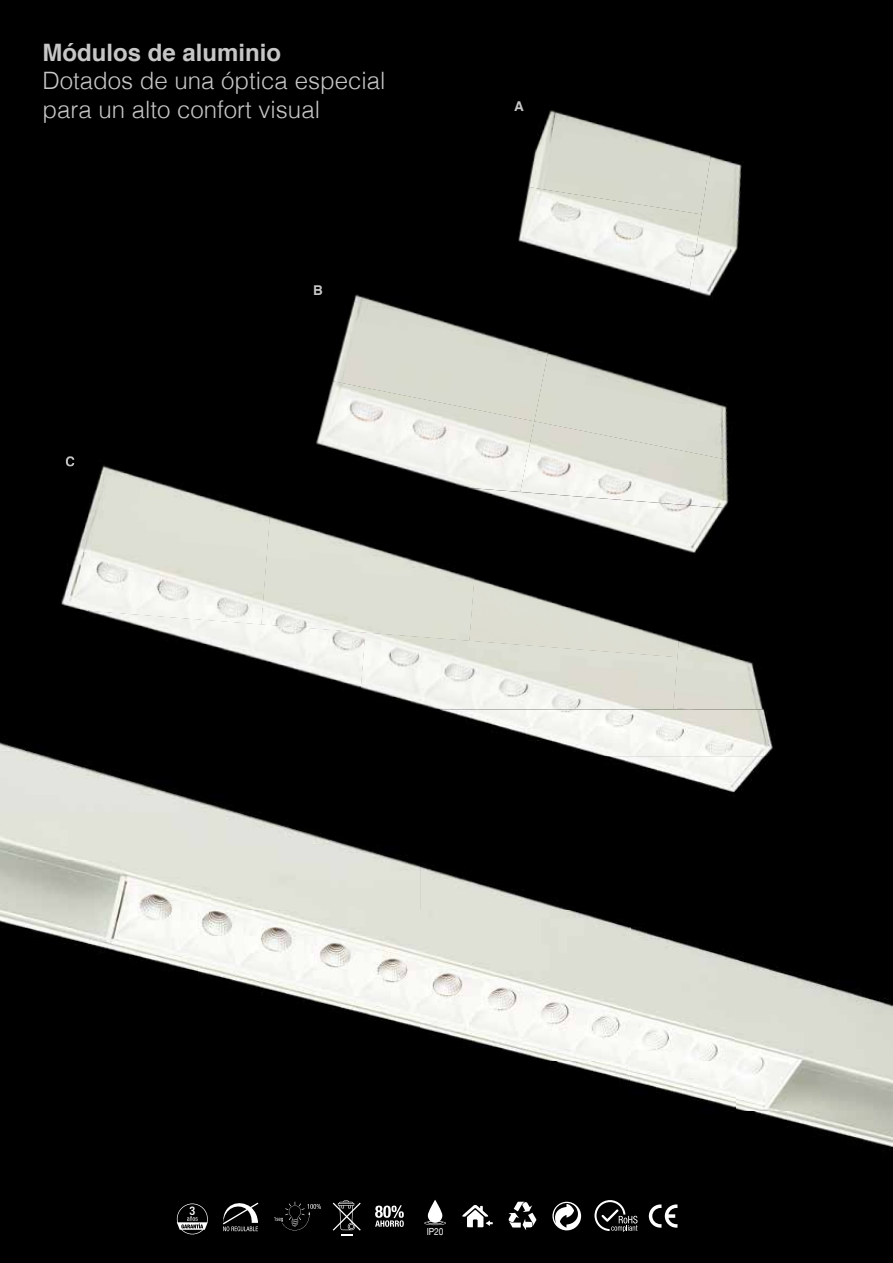
<style>
.page{position:relative;width:893px;height:1263px;background:#000}
.page>*{position:absolute;margin:0;border:0;box-sizing:border-box;transform-origin:0 0}
.t1{font:300 24px/28.8px "Helvetica";color:#c6c6c6}
.t2{font:700 24px "Helvetica";color:#c6c6c6}
.t3{font:700 13.5px "Helvetica";color:#c6c6c6}
.t4{font:500 condensed 12px "Helvetica Neue LT";color:#fff}
.t5{font:9.75px "Helvetica Neue LT";color:#fff;scale:.85 1}
</style>
<div class="page">
<img style="left:0;top:742px;width:210px;height:493px">
<img style="left:736px;top:958px;width:157px;height:189px">
<img style="left:210px;top:804px;width:210px;height:400px">
<img style="left:420px;top:866px;width:210px;height:336px">
<img style="left:630px;top:927px;width:106px;height:304px">
<img style="left:61px;top:459px;width:200px;height:149px">
<img style="left:261px;top:513px;width:208px;height:119px">
<img style="left:469px;top:576px;width:183px;height:56px">
<img style="left:678px;top:640px;width:85px;height:69px">
<img style="left:74px;top:608px;width:291px;height:80px">
<img style="left:359px;top:632px;width:319px;height:77px">
<svg style="left:673px;top:708px;width:22px;height:1px"></svg>
<img style="left:43px;top:709px;width:730px;height:48px">
<img style="left:170px;top:756px;width:603px;height:48px">
<svg style="left:66px;top:456px;width:8px;height:11px"></svg>
<img style="left:528px;top:110px;width:160px;height:75px">
<img style="left:688px;top:149px;width:54px;height:147px">
<img style="left:518px;top:185px;width:184px;height:111px">
<img style="left:332px;top:285px;width:221px;height:95px">
<img style="left:534px;top:326px;width:193px;height:95px">
<img style="left:316px;top:380px;width:218px;height:108px">
<img style="left:520px;top:421px;width:209px;height:67px">
<img style="left:462px;top:488px;width:267px;height:78px">
<img style="left:307px;top:475px;width:160px;height:40px">
<svg style="left:649px;top:1204px;width:28px;height:24px"></svg>
<svg style="left:552px;top:1202px;width:29px;height:28px"></svg>
<svg style="left:375px;top:1205px;width:29px;height:22px"></svg>
<svg style="left:462px;top:1205px;width:31px;height:22px"></svg>
<svg style="left:274px;top:1202px;width:47px;height:29px"></svg>
<svg style="left:594px;top:1200px;width:43px;height:32px"></svg>
<svg style="left:508px;top:1202px;width:28px;height:28px"></svg>
<svg style="left:424px;top:1200px;width:22px;height:25px"></svg>
<svg style="left:222px;top:1199px;width:36px;height:32px"></svg>
<svg style="left:333px;top:1200px;width:28px;height:36px"></svg>
<svg style="left:177px;top:1203px;width:31px;height:31px"></svg>
<p class="t2" style="left:43px;top:42px;width:240px">Módulos de aluminio</p>
<p class="t1" style="left:43px;top:68px;width:344px">Dotados de una óptica especial para un alto confort visual</p>
<p class="t3" style="left:65px;top:456px;width:11px">C</p>
<p class="t3" style="left:313px;top:285px;width:11px">B</p>
<p class="t3" style="left:514px;top:101px;width:11px">A</p>
<p class="t4" style="left:189px;top:1204px;width:7px">3</p>
<p class="t5" style="left:427px;top:1227px;width:21px">IP20</p>
</div>
